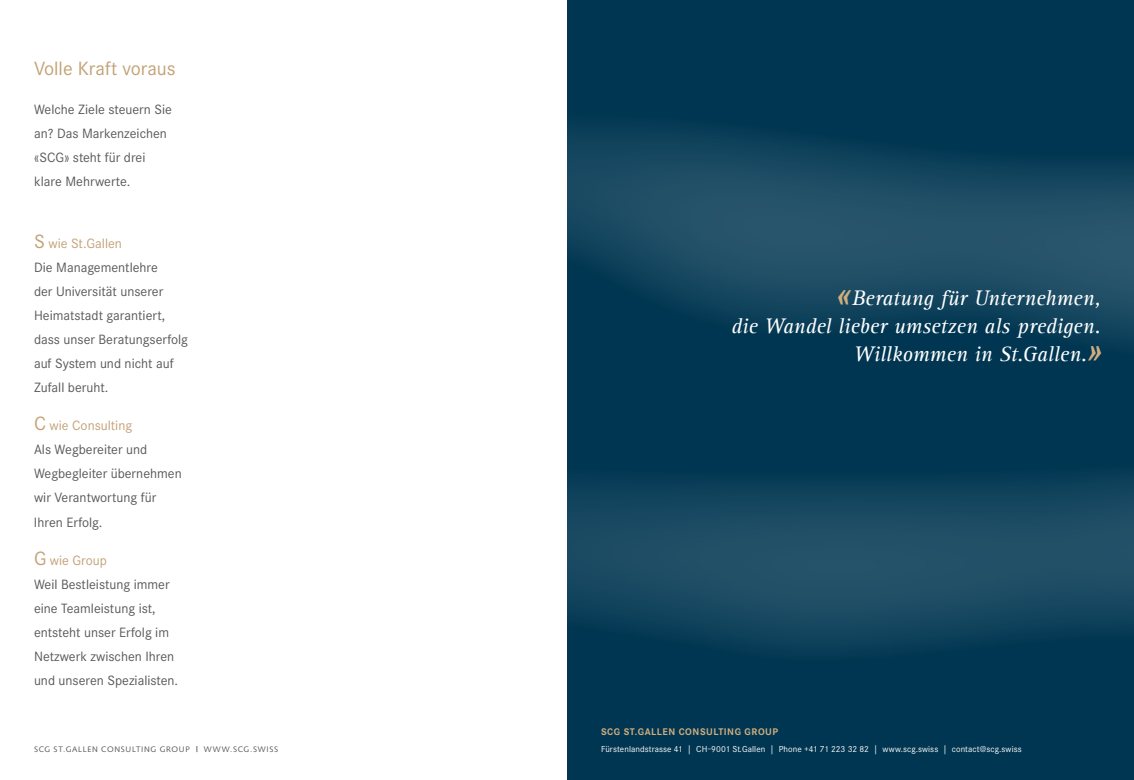
<style>
.page{position:relative;width:1134px;height:780px;background:#fff}
.page>*{position:absolute;margin:0;border:0;box-sizing:border-box;transform-origin:0 0}
.t1{font:italic 21.6px/28px "Rotis Serif";letter-spacing:-.005em;color:#fff;text-align:right}
.t2{font:20px "Corporate S";color:#c3a276}
.t3{font:14px/24px "Corporate S";color:#58595b}
.t4{font:700 10px "Corporate S";letter-spacing:.055em;color:#cfae80}
.t5{font:9px "Corporate S";letter-spacing:.01em;color:#fff}
.t6{font:8px "Syntax LT Std";letter-spacing:.085em;color:#58595b}
.s1{font-size:20px;color:#c3a276}
.s2{color:#c3a276}
.s3{font-weight:700}
.s4{font-size:40px;color:#cfae80}
</style>
<div class="page">
<div style="left:567px;top:0;width:567px;height:780px;background:#003651"></div>
<svg style="left:567px;top:130px;width:567px;height:212px"></svg>
<svg style="left:567px;top:477px;width:567px;height:171px"></svg>
<h2 class="t2" style="left:34px;top:57px;width:143px">Volle Kraft voraus</h2>
<p class="t3" style="left:34px;top:97px;width:139px">Welche Ziele steuern Sie an? Das Markenzeichen «SCG» steht für drei klare Mehrwerte.</p>
<p class="t3" style="left:34px;top:231px;width:155px"><span class="s1">S</span> <span class="s2">wie St.Gallen<br></span>Die Managementlehre<br>der Universität unserer<br>Heimatstadt garantiert, dass unser Beratungserfolg auf System und nicht auf<br>Zufall beruht.</p>
<p class="t3" style="left:34px;top:413px;width:149px"><span class="s1">C</span> <span class="s2">wie Consulting<br></span>Als Wegbereiter und<br>Wegbegleiter übernehmen wir Verantwortung für<br>Ihren Erfolg.</p>
<p class="t3" style="left:34px;top:548px;width:146px"><span class="s1">G</span> <span class="s2">wie Group<br></span>Weil Bestleistung immer eine Teamleistung ist, entsteht unser Erfolg im<br>Netzwerk zwischen Ihren und unseren Spezialisten.</p>
<p class="t6" style="left:34px;top:744px;width:246px">SCG ST.GALLEN CONSULTING GROUP <span class="s3">|</span> WWW.SCG.SWISS</p>
<h1 class="t1" style="left:731px;top:284px;width:371px"><span class="s4">«</span>Beratung für Unternehmen,<br>die Wandel lieber umsetzen als predigen.<br>Willkommen in St.Gallen.<span class="s4">»</span></h1>
<p class="t4" style="left:601px;top:725px;width:179px">SCG ST.GALLEN CONSULTING GROUP</p>
<p class="t5" style="left:601px;top:743px;width:422px">Fürstenlandstrasse 41 | CH–9001 St.Gallen | Phone +41 71 223 32 82 | www.scg.swiss | contact@scg.swiss</p>
</div>
